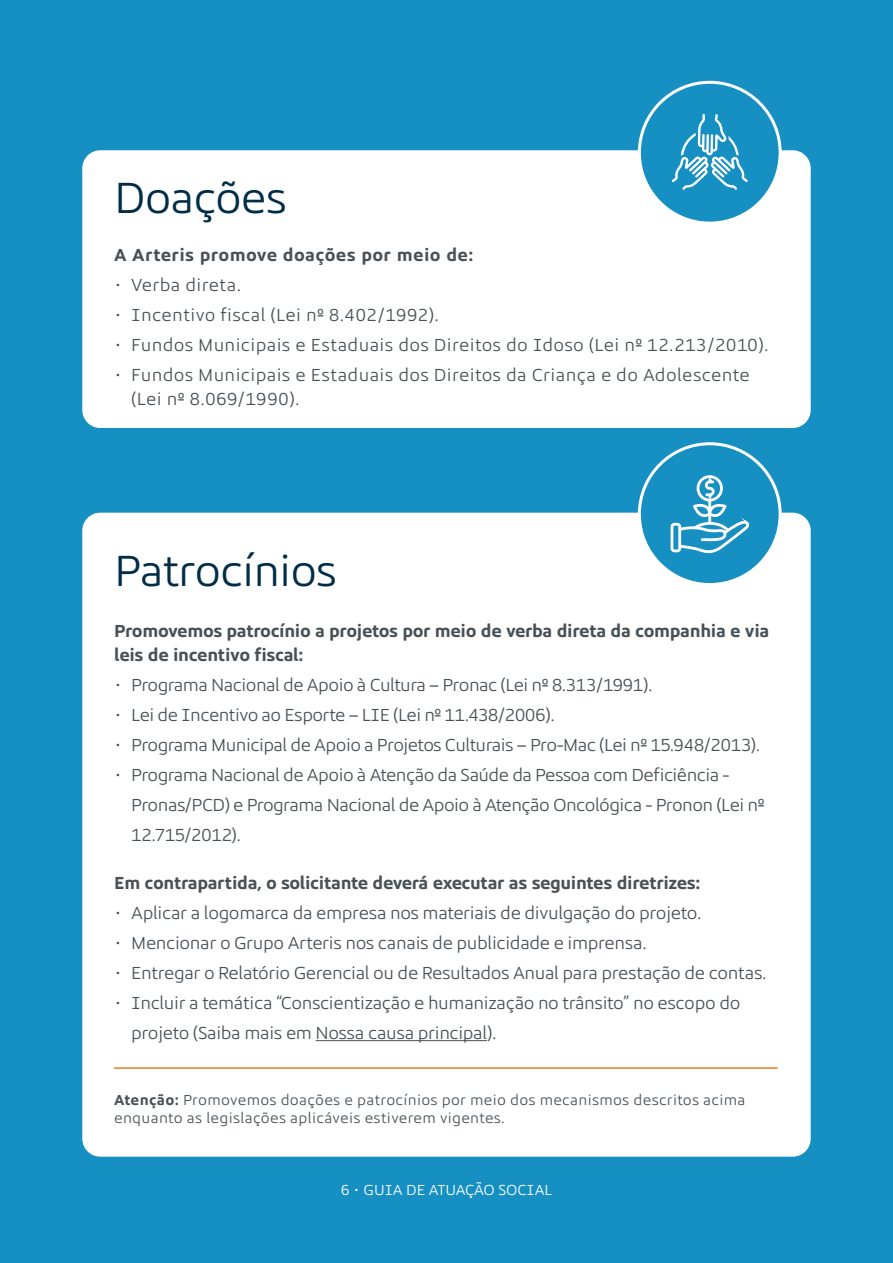
<style>
.page{position:relative;width:893px;height:1263px;background:#168fc2}
.page>*{position:absolute;margin:0;border:0;box-sizing:border-box;transform-origin:0 0}
.t1{font:45px "Arteris Sans";letter-spacing:-.025em;color:#002d47}
.t2{font:18px/30px "Arteris Sans";letter-spacing:-.025em;color:#4a5156}
.t3{font:18px/24px "Arteris Sans";letter-spacing:.02em;color:#4a5156}
.t4{font:700 18px/24px "Arteris Sans";letter-spacing:-.02em;color:#4a5156}
.t5{font:700 18px "Arteris Sans";letter-spacing:.02em;color:#4a5156}
.t6{font:15px/18px "Arteris Sans";letter-spacing:.02em;color:#4a5156}
.t7{font:15px "Arteris Sans";color:#fff}
.s1{font-weight:700}
.s2{font-weight:500}
</style>
<div class="page">
<div style="left:82px;top:513px;width:729px;height:644px;background:#fff;border-radius:18px"></div>
<div style="left:82px;top:150px;width:729px;height:278px;background:#fff;border-radius:18px"></div>
<div style="left:639px;top:444px;width:141px;height:141px;background:#168fc2;border-radius:50%"></div>
<div style="left:638px;top:442px;width:144px;height:144px;border:3px solid #fff;border-radius:50%"></div>
<div style="left:639px;top:82px;width:141px;height:141px;background:#168fc2;border-radius:50%"></div>
<div style="left:638px;top:81px;width:144px;height:144px;border:3px solid #fff;border-radius:50%"></div>
<hr style="left:316px;top:1040px;width:171px;height:1px;background:#4a5156">
<hr style="left:114px;top:1067px;width:663px;height:2px;background:#ef781f">
<svg style="left:670px;top:475px;width:80px;height:79px"></svg>
<svg style="left:672px;top:114px;width:76px;height:76px"></svg>
<h1 class="t1" style="left:114px;top:174px;width:175px">Doações</h1>
<p class="t5" style="left:114px;top:245px;width:361px">A Arteris promove doações por meio de:</p>
<p class="t3" style="left:114px;top:273px;width:129px">• Verba direta.</p>
<p class="t3" style="left:114px;top:303px;width:326px">• Incentivo fiscal (Lei nº 8.402/1992).</p>
<p class="t3" style="left:114px;top:333px;width:656px">• Fundos Municipais e Estaduais dos Direitos do Idoso (Lei nº 12.213/2010).</p>
<p class="t3" style="left:131px;top:363px;width:620px;text-indent:-17px">• Fundos Municipais e Estaduais dos Direitos da Criança e do Adolescente (Lei nº 8.069/1990).</p>
<h1 class="t1" style="left:114px;top:547px;width:225px">Patrocínios</h1>
<p class="t4" style="left:114px;top:619px;width:657px">Promovemos patrocínio a projetos por meio de verba direta da companhia e via leis de incentivo fiscal:</p>
<p class="t2" style="left:114px;top:670px;width:540px">• Programa Nacional de Apoio à Cultura – Pronac (Lei nº 8.313/1991).</p>
<p class="t2" style="left:114px;top:700px;width:442px">• Lei de Incentivo ao Esporte – LIE (Lei nº 11.438/2006).</p>
<p class="t2" style="left:114px;top:730px;width:647px">• Programa Municipal de Apoio a Projetos Culturais – Pro-Mac (Lei nº 15.948/2013).</p>
<p class="t2" style="left:131px;top:760px;width:635px;text-indent:-17px">• Programa Nacional de Apoio à Atenção da Saúde da Pessoa com Deficiência -<br>Pronas/PCD) e Programa Nacional de Apoio à Atenção Oncológica - Pronon (Lei nº<br>12.715/2012).</p>
<p class="t4" style="left:114px;top:871px;width:588px">Em contrapartida, o solicitante deverá executar as seguintes diretrizes:</p>
<p class="t2" style="left:114px;top:898px;width:589px">• Aplicar a logomarca da empresa nos materiais de divulgação do projeto.</p>
<p class="t2" style="left:114px;top:928px;width:534px">• Mencionar o Grupo Arteris nos canais de publicidade e imprensa.</p>
<p class="t2" style="left:114px;top:958px;width:654px">• Entregar o Relatório Gerencial ou de Resultados Anual para prestação de contas.</p>
<p class="t2" style="left:131px;top:988px;width:611px;text-indent:-17px">• Incluir a temática “Conscientização e humanização no trânsito” no escopo do projeto (Saiba mais em Nossa causa principal).</p>
<p class="t6" style="left:114px;top:1091px;width:633px"><span class="s1">Atenção:</span> Promovemos doações e patrocínios por meio dos mecanismos descritos acima enquanto as legislações aplicáveis estiverem vigentes.</p>
<p class="t7" style="left:341px;top:1182px;width:213px">6 <span class="s2">•</span> GUIA DE ATUAÇÃO SOCIAL</p>
</div>
